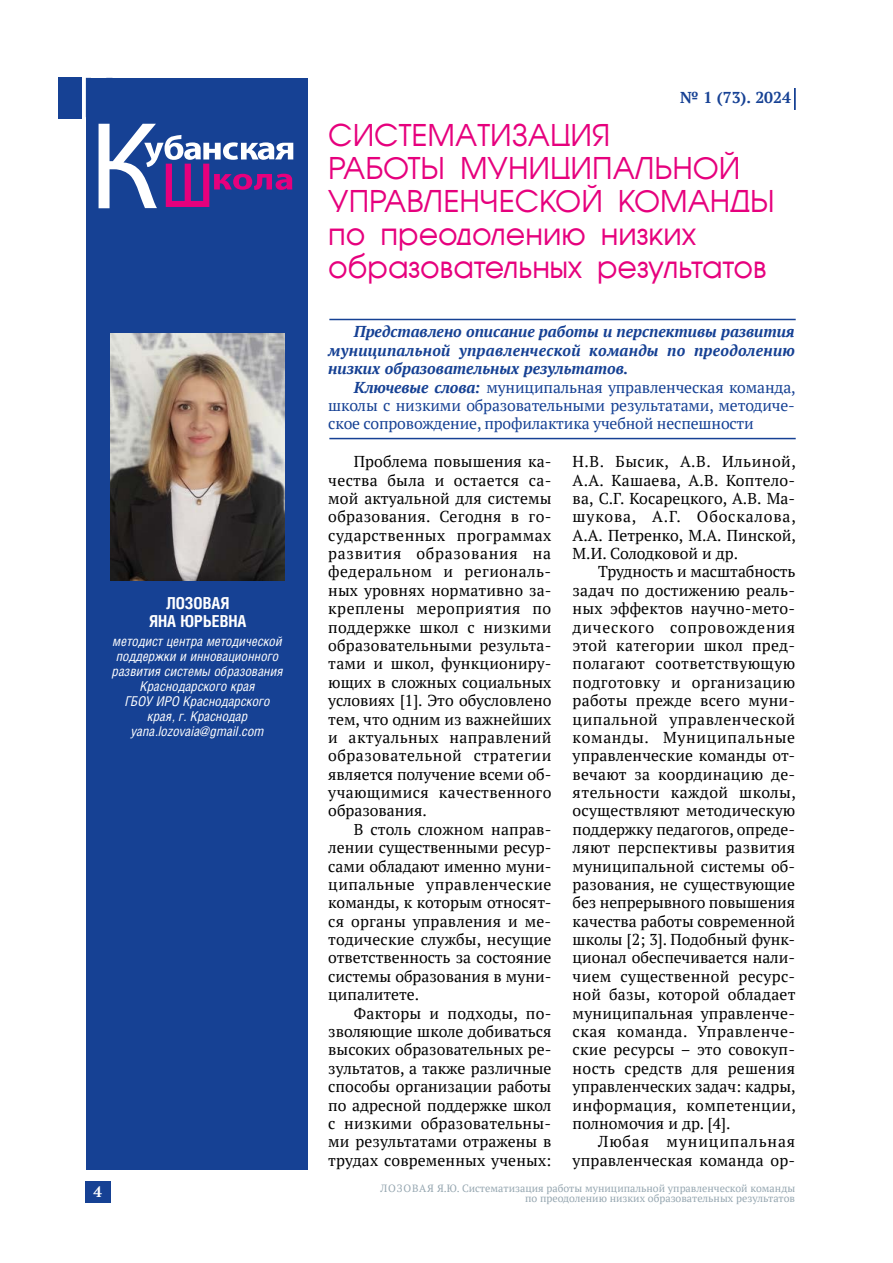
<style>
.page{position:relative;width:893px;height:1263px;background:#fff}
.page>*{position:absolute;margin:0;border:0;box-sizing:border-box;transform-origin:0 0}
.t1{font:30px/33px "AG Avant Garde Cyr";color:#e6007d}
.t2{font:700 16.5px/18px "Helios Cond";color:#fff;text-align:center}
.t3{font:15.75px/18.5px "PT Serif";letter-spacing:.005em;color:#000;text-align:justify}
.t4{font:15.75px/18.5px "PT Serif";letter-spacing:-.01em;color:#164194;text-align:justify}
.t5{font:italic 700 15.75px/18.5px "PT Serif";color:#164194;text-align:justify}
.t6{font:700 15.75px "PT Serif";color:#164194}
.t7{font:700 15px "PT Serif";color:#fff}
.t8{font:italic 13.5px/15px "Helios Cond";color:#fff;text-align:center}
.t9{font:10.5px/10.5px "PT Serif";color:#95a6b0;text-align:right}
.s1{font-weight:700;font-style:italic}
</style>
<div class="page">
<div style="left:85px;top:1182px;width:26px;height:21px;background:#164194"></div>
<div style="left:58px;top:78px;width:23px;height:41px;background:#164194"></div>
<svg style="left:794px;top:88px;width:1px;height:22px"></svg>
<hr style="left:329px;top:319px;width:467px;height:1px;background:#164194">
<hr style="left:329px;top:438px;width:467px;height:1px;background:#164194">
<div style="left:86px;top:78px;width:221px;height:1091px;background:#164194"></div>
<svg style="left:99px;top:124px;width:194px;height:84px"></svg>
<img style="left:111px;top:334px;width:174px;height:246px">
<p class="t2" style="left:149px;top:593px;width:99px">ЛОЗОВАЯ<br>ЯНА ЮРЬЕВНА</p>
<p class="t8" style="left:112px;top:633px;width:172px">методист центра методической поддержки и инновационного развития системы образования<br>Краснодарского края<br>ГБОУ ИРО Краснодарского края, г. Краснодар yana.lozovaia@gmail.com</p>
<p class="t7" style="left:94px;top:1182px;width:10px">4</p>
<p class="t6" style="left:680px;top:87px;width:112px">№ 1 (73). 2024</p>
<h1 class="t1" style="left:328px;top:119px;width:448px">СИСТЕМАТИЗАЦИЯ<br>РАБОТЫ МУНИЦИПАЛЬНОЙ<br>УПРАВЛЕНЧЕСКОЙ КОМАНДЫ по преодолению низких образовательных результатов</h1>
<p class="t5" style="left:328px;top:322px;width:468px;text-indent:26px">Представлено описание работы и перспективы развития муниципальной управленческой команды по преодолению низких образовательных результатов.</p>
<p class="t4" style="left:328px;top:378px;width:469px;text-indent:26px"><span class="s1">Ключевые слова:</span> муниципальная управленческая команда, школы с низкими образовательными результатами, методиче&shy;ское сопровождение, профилактика учебной неспешности</p>
<p class="t3" style="left:328px;top:452px;width:225px;text-indent:26px">Проблема повышения ка&shy;чества была и остается са&shy;мой актуальной для системы образования. Сегодня в го&shy;сударственных программах развития образования на федеральном и региональ&shy;ных уровнях нормативно за&shy;креплены мероприятия по поддержке школ с низкими образовательными результа&shy;тами и школ, функциониру&shy;ющих в сложных социальных условиях [1]. Это обусловлено тем, что одним из важнейших и актуальных направлений образовательной стратегии является получение всеми об&shy;учающимися качественного образования.</p>
<p class="t3" style="left:328px;top:820px;width:225px;text-indent:26px">В столь сложном направ&shy;лении существенными ресур&shy;сами обладают именно муни&shy;ципальные управленческие команды, к которым относят&shy;ся органы управления и ме&shy;тодические службы, несущие ответственность за состояние системы образования в муни&shy;ципалитете.</p>
<p class="t3" style="left:328px;top:1004px;width:225px;text-indent:26px">Факторы и подходы, по&shy;зволяющие школе добиваться высоких образовательных ре&shy;зультатов, а также различные способы организации работы по адресной поддержке школ с низкими образовательны&shy;ми результатами отражены в трудах современных ученых:</p>
<p class="t3" style="left:573px;top:452px;width:225px">Н.В. Бысик, А.В. Ильиной, А.А. Кашаева, А.В. Коптело&shy;ва, С.Г. Косарецкого, А.В. Ма&shy;шукова, А.Г. Обоскалова, А.А. Петренко, М.А. Пинской, М.И. Солодковой и др.</p>
<p class="t3" style="left:573px;top:562px;width:225px;text-indent:26px">Трудность и масштабность задач по достижению реаль&shy;ных эффектов научно-мето&shy;дического сопровождения этой категории школ пред&shy;полагают соответствующую подготовку и организацию работы прежде всего муни&shy;ципальной управленческой команды. Муниципальные управленческие команды от&shy;вечают за координацию де&shy;ятельности каждой школы, осуществляют методическую поддержку педагогов, опреде&shy;ляют перспективы развития муниципальной системы об&shy;разования, не существующие без непрерывного повышения качества работы современной школы [2; 3]. Подобный функ&shy;ционал обеспечивается нали&shy;чием существенной ресурс&shy;ной базы, которой обладает муниципальная управленче&shy;ская команда. Управленче&shy;ские ресурсы – это совокуп&shy;ность средств для решения управленческих задач: кадры, информация, компетенции, полномочия и др. [4].</p>
<p class="t3" style="left:573px;top:1132px;width:224px;text-align:right">Любая муниципальная управленческая команда ор-</p>
<p class="t9" style="left:380px;top:1183px;width:416px">ЛОЗОВАЯ Я.Ю. Систематизация работы муниципальной управленческой команды по преодолению низких образовательных результатов</p>
</div>
